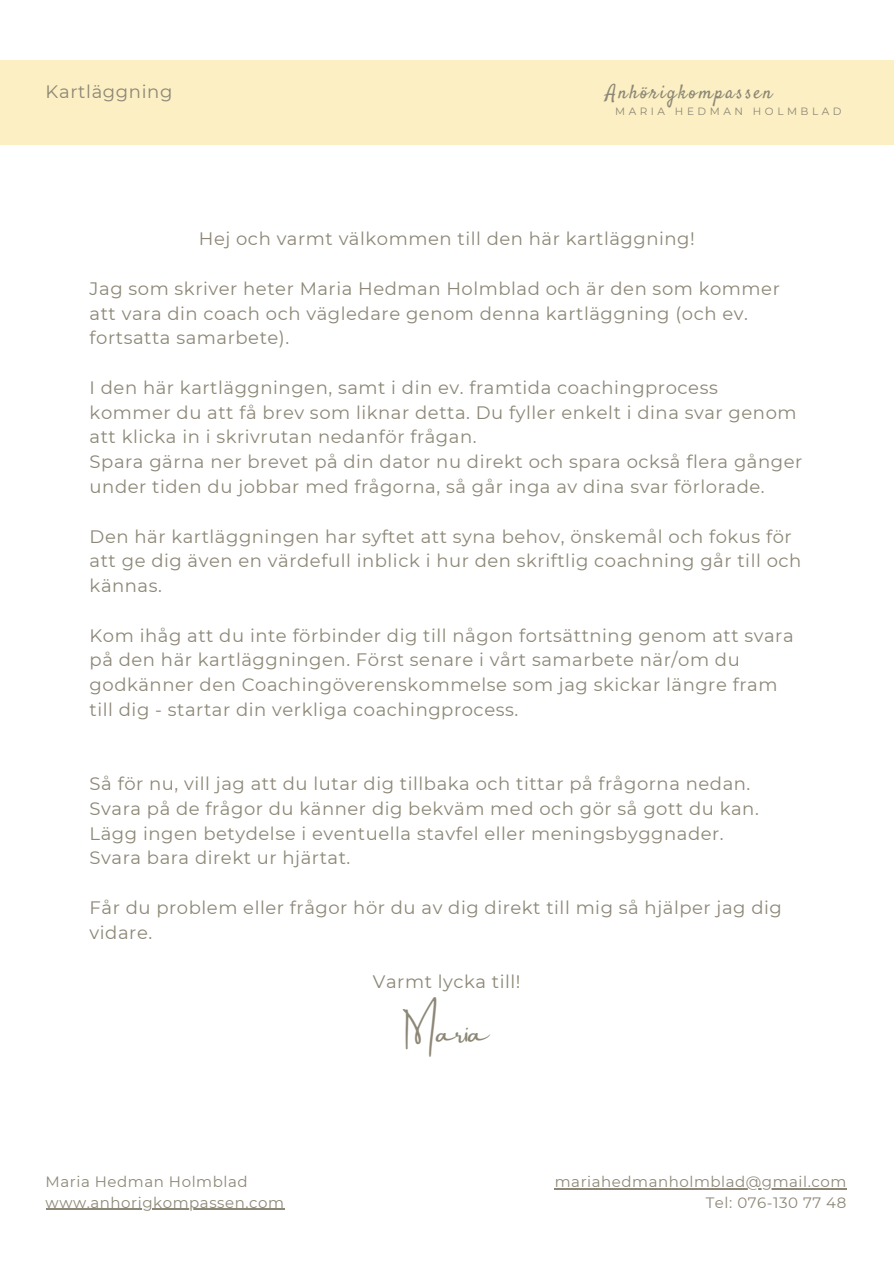
<style>
.page{position:relative;width:894px;height:1264px;background:#fff}
.page>*{position:absolute;margin:0;border:0;box-sizing:border-box;transform-origin:0 0}
.t1{font:28.5px "Amsterdam Two";color:#8c8776}
.t2{font:19.5px "Satisfy";letter-spacing:.105em;color:#8c8776}
.t3{font:18px/24.8px "Montserrat";letter-spacing:.03em;color:#8c8776}
.t4{font:15px/20.2px "Montserrat";letter-spacing:.035em;color:#8c8776;text-align:right}
.t5{font:10.5px "Montserrat";letter-spacing:.335em;color:#8c8776}
</style>
<div class="page">
<div style="left:0;top:60px;width:893px;height:84px;background:#fbefc3"></div>
<hr style="left:46px;top:1208px;width:238px;height:1px;background:#8c8776">
<hr style="left:554px;top:1188px;width:292px;height:1px;background:#8c8776">
<h2 class="t3" style="left:46px;top:80px;width:128px">Kartläggning</h2>
<h2 class="t2" style="left:605px;top:80px;width:168px">Anhörigkompassen</h2>
<p class="t5" style="left:615px;top:105px;width:228px">MARIA HEDMAN HOLMBLAD</p>
<h2 class="t3" style="left:199px;top:226px;width:497px">Hej och varmt välkommen till den här kartläggning!</h2>
<h2 class="t3" style="left:90px;top:276px;width:691px">Jag som skriver heter Maria Hedman Holmblad och är den som kommer att vara din coach och vägledare genom denna kartläggning (och ev. fortsatta samarbete).</h2>
<h2 class="t3" style="left:90px;top:375px;width:714px">I den här kartläggningen, samt i din ev. framtida coachingprocess kommer du att få brev som liknar detta. Du fyller enkelt i dina svar genom att klicka in i skrivrutan nedanför frågan.<br>Spara gärna ner brevet på din dator nu direkt och spara också flera gånger under tiden du jobbar med frågorna, så går inga av dina svar förlorade.</h2>
<h2 class="t3" style="left:90px;top:523px;width:713px">Den här kartläggningen har syftet att syna behov, önskemål och fokus för att ge dig även en värdefull inblick i hur den skriftlig coachning går till och kännas.</h2>
<h2 class="t3" style="left:90px;top:622px;width:705px">Kom ihåg att du inte förbinder dig till någon fortsättning genom att svara på den här kartläggningen. Först senare i vårt samarbete när/om du godkänner den Coachingöverenskommelse som jag skickar längre fram till dig - startar din verkliga coachingprocess.</h2>
<h1 class="t3" style="left:90px;top:771px;width:670px">Så för nu, vill jag att du lutar dig tillbaka och tittar på frågorna nedan.<br>Svara på de frågor du känner dig bekväm med och gör så gott du kan.<br>Lägg ingen betydelse i eventuella stavfel eller meningsbyggnader.<br>Svara bara direkt ur hjärtat.</h1>
<h3 class="t3" style="left:90px;top:895px;width:693px">Får du problem eller frågor hör du av dig direkt till mig så hjälper jag dig vidare.</h3>
<h3 class="t3" style="left:373px;top:969px;width:149px">Varmt lycka till!</h3>
<h1 class="t1" style="left:408px;top:1016px;width:82px">Maria</h1>
<h2 class="t4" style="left:46px;top:1171px;width:203px">Maria Hedman Holmblad</h2>
<h2 class="t4" style="left:46px;top:1191px;width:240px">www.anhorigkompassen.com</h2>
<h2 class="t4" style="left:554px;top:1171px;width:293px">mariahedmanholmblad@gmail.com<br>Tel: 076-130 77 48</h2>
</div>
